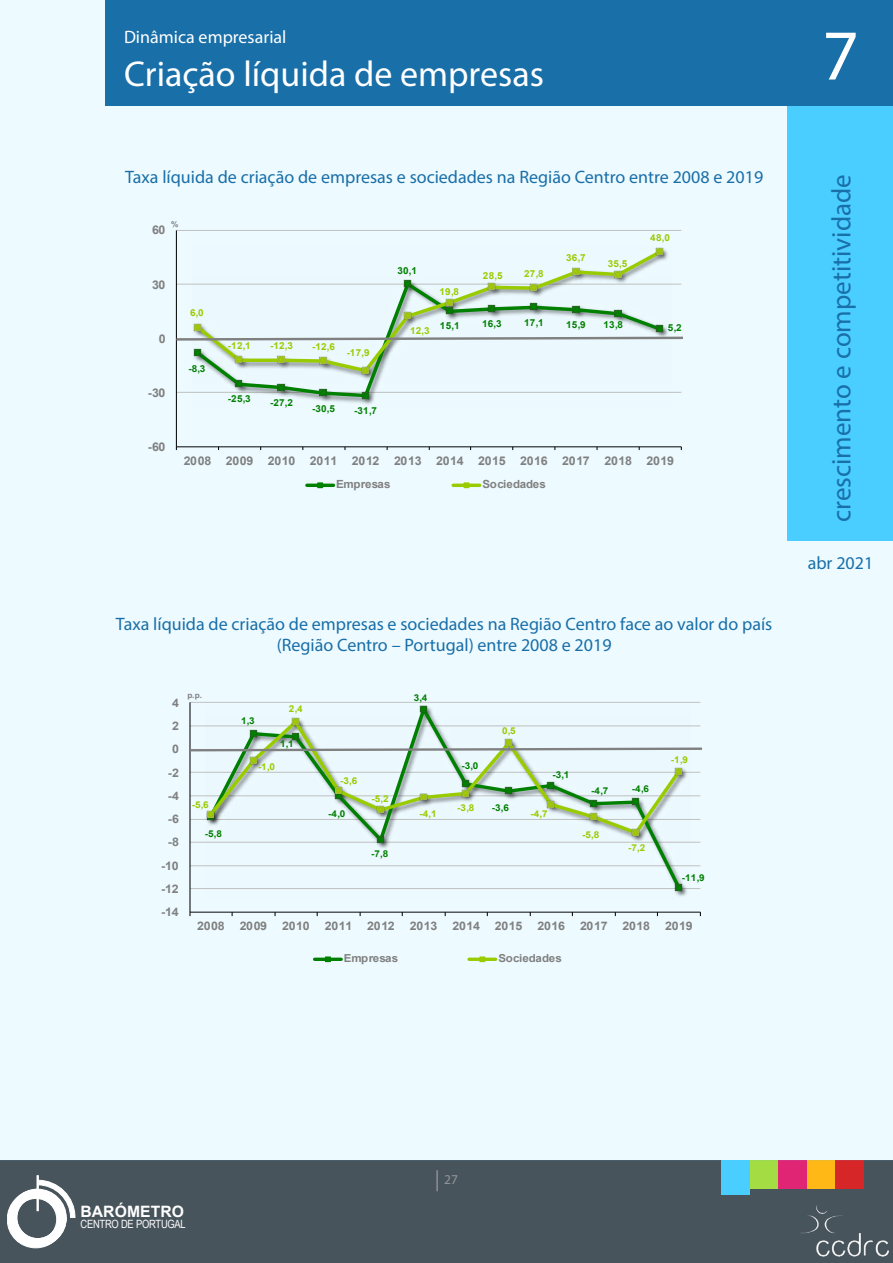
<style>
.page{position:relative;width:893px;height:1263px;background:#fff}
.page>*{position:absolute;margin:0;border:0;box-sizing:border-box;transform-origin:0 0}
.t1{font:72px "Myriad Pro";color:#fff}
.t2{font:36px "Myriad Pro";color:#fff}
.t3{font:27px "Myriad Pro";color:#196fa8}
.t4{font:18px/21.6px "Myriad Pro";color:#196fa8;text-align:center}
.t5{font:18px "Myriad Pro";color:#fff}
.t6{font:700 15.6px "Arial";letter-spacing:.005em;color:#fff}
.t7{font:13.5px "Myriad Pro";color:#939598}
.t8{font:700 12px "Arial";letter-spacing:-.025em;color:#808080}
.t9{font:700 11.85px "Arial";letter-spacing:-.025em;color:#808080;scale:1.05 1}
.t10{font:11.4px "Arial Narrow";letter-spacing:-.025em;color:#fff}
.t11{font:700 11.25px "Arial";letter-spacing:.01em;color:#808080}
.t12{font:700 11.25px "Arial";letter-spacing:-.01em;color:#808080}
.t13{font:700 10.95px "Arial";letter-spacing:.01em;color:#808080;scale:1.05 1}
.t14{font:700 10.95px "Arial";letter-spacing:-.01em;color:#808080;scale:1.05 1}
.t15{font:700 9.6px "Arial";letter-spacing:.025em;color:#008000}
.t16{font:700 9.6px "Arial";letter-spacing:.025em;color:#9c0}
.t17{font:700 9.45px "Arial";color:#008000;scale:1.05 1}
.t18{font:700 9.45px "Arial";color:#9c0;scale:1.05 1}
.t19{font:700 7.95px "Arial";color:#808080}
.t20{font:700 7.8px "Arial";color:#808080;scale:1.05 1}
.s1{font-size:21px}
</style>
<div class="page">
<div style="left:0;top:1160px;width:893px;height:103px;background:#48545c"></div>
<div style="left:807px;top:1160px;width:29px;height:29px;background:#ffb816"></div>
<div style="left:750px;top:1160px;width:28px;height:29px;background:#a4dc43"></div>
<img style="left:801px;top:1205px;width:87px;height:52px">
<svg style="left:7px;top:1179px;width:69px;height:69px"></svg>
<div style="left:37px;top:1176px;width:1px;height:34px;border:1px solid #fff"></div>
<div style="left:778px;top:1160px;width:29px;height:29px;background:#e02574"></div>
<div style="left:836px;top:1160px;width:28px;height:29px;background:#d62628"></div>
<div style="left:0;top:0;width:893px;height:1160px;background:#edfaff"></div>
<div style="left:722px;top:1160px;width:28px;height:35px;background:#4acdff"></div>
<div style="left:105px;top:0;width:788px;height:105px;background:#196fa8"></div>
<div style="left:788px;top:105px;width:105px;height:435px;background:#4acdff"></div>
<hr style="left:176px;top:392px;width:505px;height:1px;background:#c0c0c0">
<hr style="left:176px;top:284px;width:505px;height:1px;background:#c0c0c0">
<hr style="left:176px;top:230px;width:505px;height:1px;background:#c0c0c0">
<hr style="left:176px;top:230px;width:1px;height:217px;background:#000">
<hr style="left:176px;top:446px;width:505px;height:1px;background:#000">
<img style="left:316px;top:399px;width:19px;height:3px">
<img style="left:359px;top:399px;width:15px;height:6px">
<img style="left:665px;top:250px;width:3px;height:10px">
<svg style="left:193px;top:375px;width:471px;height:24px"></svg>
<svg style="left:235px;top:380px;width:8px;height:8px"></svg>
<svg style="left:277px;top:383px;width:8px;height:8px"></svg>
<svg style="left:319px;top:389px;width:8px;height:8px"></svg>
<svg style="left:361px;top:391px;width:8px;height:8px"></svg>
<svg style="left:193px;top:247px;width:472px;height:128px"></svg>
<svg style="left:235px;top:356px;width:8px;height:8px"></svg>
<svg style="left:277px;top:356px;width:8px;height:8px"></svg>
<svg style="left:319px;top:357px;width:8px;height:8px"></svg>
<svg style="left:361px;top:366px;width:8px;height:8px"></svg>
<svg style="left:488px;top:283px;width:8px;height:8px"></svg>
<svg style="left:530px;top:284px;width:8px;height:8px"></svg>
<svg style="left:572px;top:268px;width:8px;height:8px"></svg>
<svg style="left:614px;top:270px;width:8px;height:8px"></svg>
<svg style="left:655px;top:248px;width:9px;height:8px"></svg>
<svg style="left:307px;top:483px;width:26px;height:4px"></svg>
<svg style="left:317px;top:482px;width:6px;height:6px"></svg>
<svg style="left:453px;top:483px;width:27px;height:4px"></svg>
<svg style="left:464px;top:482px;width:5px;height:6px"></svg>
<svg style="left:175px;top:298px;width:508px;height:44px"></svg>
<hr style="left:190px;top:888px;width:510px;height:1px;background:#c0c0c0">
<hr style="left:190px;top:865px;width:510px;height:1px;background:#c0c0c0">
<hr style="left:190px;top:842px;width:510px;height:1px;background:#c0c0c0">
<hr style="left:190px;top:702px;width:510px;height:1px;background:#c0c0c0">
<hr style="left:190px;top:702px;width:1px;height:210px;background:#000">
<hr style="left:190px;top:912px;width:510px;height:1px;background:#000">
<img style="left:675px;top:885px;width:12px;height:11px">
<svg style="left:206px;top:837px;width:478px;height:55px"></svg>
<svg style="left:376px;top:837px;width:8px;height:6px"></svg>
<svg style="left:674px;top:883px;width:9px;height:8px"></svg>
<svg style="left:206px;top:820px;width:454px;height:17px"></svg>
<svg style="left:631px;top:828px;width:9px;height:8px"></svg>
<svg style="left:315px;top:957px;width:26px;height:4px"></svg>
<svg style="left:325px;top:956px;width:6px;height:6px"></svg>
<svg style="left:469px;top:957px;width:27px;height:4px"></svg>
<svg style="left:479px;top:956px;width:6px;height:6px"></svg>
<svg style="left:189px;top:705px;width:513px;height:115px"></svg>
<p class="t5" style="left:124px;top:26px;width:164px">Dinâmica empresarial</p>
<h2 class="t2" style="left:124px;top:52px;width:421px">Criação líquida de empresas</h2>
<p class="t4" style="left:125px;top:166px;width:640px">Taxa líquida de criação de empresas e sociedades na Região Centro entre 2008 e 2019</p>
<p class="t19" style="left:171px;top:218px;width:9px">%</p>
<p class="t8" style="left:152px;top:222px;width:15px">60</p>
<p class="t8" style="left:152px;top:276px;width:15px">30</p>
<p class="t8" style="left:159px;top:330px;width:8px">0</p>
<p class="t8" style="left:148px;top:384px;width:19px">-30</p>
<p class="t16" style="left:190px;top:306px;width:15px">6,0</p>
<p class="t15" style="left:188px;top:361px;width:19px">-8,3</p>
<p class="t8" style="left:148px;top:438px;width:19px">-60</p>
<p class="t16" style="left:228px;top:339px;width:24px">-12,1</p>
<p class="t16" style="left:270px;top:339px;width:24px">-12,3</p>
<p class="t16" style="left:312px;top:340px;width:24px">-12,6</p>
<p class="t16" style="left:347px;top:346px;width:24px">-17,9</p>
<p class="t15" style="left:228px;top:392px;width:24px">-25,3</p>
<p class="t15" style="left:270px;top:395px;width:24px">-27,2</p>
<p class="t15" style="left:312px;top:401px;width:24px">-30,5</p>
<p class="t15" style="left:354px;top:404px;width:24px">-31,7</p>
<p class="t15" style="left:397px;top:263px;width:21px">30,1</p>
<p class="t16" style="left:410px;top:324px;width:21px">12,3</p>
<p class="t16" style="left:439px;top:285px;width:21px">19,8</p>
<p class="t16" style="left:483px;top:269px;width:21px">28,5</p>
<p class="t16" style="left:524px;top:267px;width:21px">27,8</p>
<p class="t16" style="left:566px;top:251px;width:21px">36,7</p>
<p class="t16" style="left:608px;top:256px;width:21px">35,5</p>
<p class="t16" style="left:650px;top:230px;width:21px">48,0</p>
<p class="t15" style="left:440px;top:319px;width:21px">15,1</p>
<p class="t15" style="left:482px;top:317px;width:21px">16,3</p>
<p class="t15" style="left:524px;top:316px;width:21px">17,1</p>
<p class="t15" style="left:566px;top:318px;width:21px">15,9</p>
<p class="t15" style="left:603px;top:318px;width:21px">13,8</p>
<p class="t15" style="left:668px;top:321px;width:15px">5,2</p>
<p class="t8" style="left:184px;top:452px;width:492px">2008 2009 2010 2011 2012 2013 2014 2015 2016 2017 2018 2019</p>
<p class="t12" style="left:336px;top:476px;width:56px">Empresas</p>
<p class="t11" style="left:482px;top:476px;width:65px">Sociedades</p>
<p class="t4" style="left:116px;top:613px;width:658px">Taxa líquida de criação de empresas e sociedades na Região Centro face ao valor do país (Região Centro – Portugal) entre 2008 e 2019</p>
<p class="t9" style="left:172px;top:694px;width:8px">4</p>
<p class="t9" style="left:172px;top:717px;width:8px">2</p>
<p class="t9" style="left:172px;top:741px;width:8px">0</p>
<p class="t9" style="left:168px;top:764px;width:12px">-2</p>
<p class="t9" style="left:168px;top:787px;width:12px">-4</p>
<p class="t9" style="left:168px;top:810px;width:12px">-6</p>
<p class="t9" style="left:168px;top:834px;width:12px">-8</p>
<p class="t9" style="left:161px;top:857px;width:18px">-10</p>
<p class="t9" style="left:161px;top:880px;width:18px">-12</p>
<p class="t9" style="left:161px;top:904px;width:18px">-14</p>
<p class="t20" style="left:187px;top:690px;width:15px">p.p.</p>
<p class="t17" style="left:414px;top:691px;width:15px">3,4</p>
<p class="t18" style="left:289px;top:702px;width:15px">2,4</p>
<p class="t17" style="left:241px;top:714px;width:15px">1,3</p>
<p class="t18" style="left:502px;top:724px;width:15px">0,5</p>
<p class="t17" style="left:280px;top:737px;width:15px">1,1</p>
<p class="t18" style="left:192px;top:798px;width:18px">-5,6</p>
<p class="t18" style="left:258px;top:760px;width:18px">-1,0</p>
<p class="t18" style="left:340px;top:774px;width:18px">-3,6</p>
<p class="t17" style="left:328px;top:807px;width:18px">-4,0</p>
<p class="t18" style="left:371px;top:792px;width:18px">-5,2</p>
<p class="t18" style="left:419px;top:807px;width:18px">-4,1</p>
<p class="t17" style="left:461px;top:759px;width:18px">-3,0</p>
<p class="t18" style="left:457px;top:801px;width:18px">-3,8</p>
<p class="t17" style="left:492px;top:801px;width:18px">-3,6</p>
<p class="t17" style="left:552px;top:768px;width:18px">-3,1</p>
<p class="t18" style="left:530px;top:807px;width:18px">-4,7</p>
<p class="t17" style="left:591px;top:784px;width:18px">-4,7</p>
<p class="t17" style="left:632px;top:782px;width:18px">-4,6</p>
<p class="t18" style="left:671px;top:753px;width:18px">-1,9</p>
<p class="t17" style="left:205px;top:827px;width:18px">-5,8</p>
<p class="t18" style="left:582px;top:828px;width:18px">-5,8</p>
<p class="t17" style="left:371px;top:847px;width:18px">-7,8</p>
<p class="t18" style="left:628px;top:841px;width:18px">-7,2</p>
<p class="t17" style="left:682px;top:871px;width:23px">-11,9</p>
<p class="t9" style="left:197px;top:918px;width:28px">2008</p>
<p class="t9" style="left:240px;top:918px;width:28px">2009</p>
<p class="t9" style="left:282px;top:918px;width:28px">2010</p>
<p class="t9" style="left:325px;top:918px;width:28px">2011</p>
<p class="t9" style="left:367px;top:918px;width:28px">2012</p>
<p class="t9" style="left:410px;top:918px;width:28px">2013</p>
<p class="t9" style="left:452px;top:918px;width:28px">2014</p>
<p class="t9" style="left:495px;top:918px;width:28px">2015</p>
<p class="t9" style="left:537px;top:918px;width:28px">2016</p>
<p class="t9" style="left:580px;top:918px;width:28px">2017</p>
<p class="t9" style="left:623px;top:918px;width:28px">2018</p>
<p class="t9" style="left:665px;top:918px;width:28px">2019</p>
<p class="t14" style="left:344px;top:950px;width:53px">Empresas</p>
<p class="t13" style="left:498px;top:950px;width:62px">Sociedades</p>
<h1 class="t1" style="left:822px;top:11px;width:38px">7</h1>
<h3 class="t3" style="left:825px;top:522px;width:349px;rotate:-90deg">crescimento e competitividade</h3>
<p class="t4" style="left:808px;top:551px;width:67px">abr 2021</p>
<p class="t6" style="left:81px;top:1200px;width:105px">BARÓMETRO</p>
<p class="t10" style="left:81px;top:1215px;width:107px">CENTRO DE PORTUGAL</p>
<p class="t7" style="left:435px;top:1171px;width:25px"><span class="s1">|</span> 27</p>
</div>
